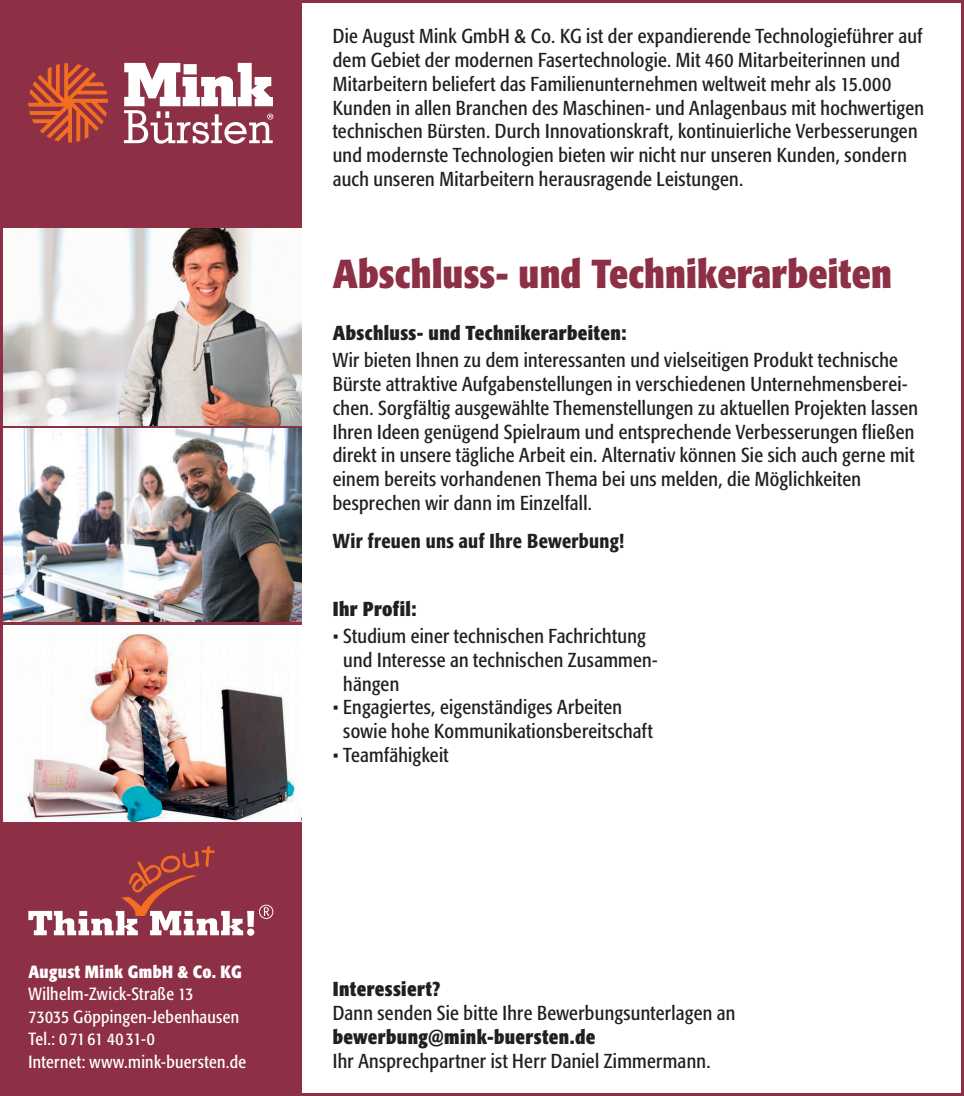
<style>
.page{position:relative;width:964px;height:1096px;background:#8d2f45}
.page>*{position:absolute;margin:0;border:0;box-sizing:border-box;transform-origin:0 0}
.t1{font:700 condensed 40px "Formata";letter-spacing:.005em;color:#8d2f45}
.t2{font:condensed 20px/23.8px "Formata";letter-spacing:.015em;color:#231f20}
.t3{font:700 condensed 20px "Formata";letter-spacing:.02em;color:#231f20}
.t4{font:500 condensed 20px "Formata";letter-spacing:.015em;color:#231f20}
.t5{font:condensed 17.5px/22.5px "Formata";letter-spacing:.02em;color:#fff}
.t6{font:700 condensed 17.5px "Formata";letter-spacing:.025em;color:#fff}
</style>
<div class="page">
<img style="left:3px;top:228px;width:299px;height:197px">
<img style="left:3px;top:626px;width:299px;height:196px">
<img style="left:3px;top:428px;width:299px;height:193px">
<div style="left:302px;top:3px;width:658px;height:1089px;background:#fff"></div>
<svg style="left:28px;top:846px;width:245px;height:89px"></svg>
<svg style="left:28px;top:63px;width:80px;height:80px"></svg>
<svg style="left:124px;top:63px;width:149px;height:81px"></svg>
<p class="t6" style="left:28px;top:960px;width:215px">August Mink GmbH &amp; Co. KG</p>
<p class="t5" style="left:28px;top:982px;width:219px">Wilhelm-Zwick-Straße 13<br>73035 Göppingen-Jebenhausen<br>Tel.: 07161 4031-0<br>Internet: www.mink-buersten.de</p>
<p class="t2" style="left:333px;top:24px;width:593px">Die August Mink GmbH &amp; Co. KG ist der expandierende Technologieführer auf dem Gebiet der modernen Fasertechnologie. Mit 460 Mitarbeiterinnen und Mitarbeitern beliefert das Familienunternehmen weltweit mehr als 15.000<br>Kunden in allen Branchen des Maschinen- und Anlagenbaus mit hochwertigen technischen Bürsten. Durch Innovationskraft, kontinuierliche Verbesserungen und modernste Technologien bieten wir nicht nur unseren Kunden, sondern auch unseren Mitarbeitern herausragende Leistungen.</p>
<h1 class="t1" style="left:333px;top:249px;width:561px">Abschluss- und Technikerarbeiten</h1>
<p class="t3" style="left:333px;top:321px;width:295px">Abschluss- und Technikerarbeiten:</p>
<p class="t2" style="left:333px;top:348px;width:587px">Wir bieten Ihnen zu dem interessanten und vielseitigen Produkt technische Bürste attraktive Aufgabenstellungen in verschiedenen Unternehmensberei&shy;chen. Sorgfältig ausgewählte Themenstellungen zu aktuellen Projekten lassen Ihren Ideen genügend Spielraum und entsprechende Verbesserungen fließen direkt in unsere tägliche Arbeit ein. Alternativ können Sie sich auch gerne mit einem bereits vorhandenen Thema bei uns melden, die Möglichkeiten besprechen wir dann im Einzelfall.</p>
<p class="t4" style="left:333px;top:528px;width:293px">Wir freuen uns auf Ihre Bewerbung!</p>
<p class="t3" style="left:333px;top:596px;width:85px">Ihr Profil:</p>
<p class="t2" style="left:343px;top:624px;width:316px;text-indent:-11px">• Studium einer technischen Fachrichtung und Interesse an technischen Zusammen&shy;hängen</p>
<p class="t2" style="left:343px;top:695px;width:311px;text-indent:-11px">• Engagiertes, eigenständiges Arbeiten sowie hohe Kommunikationsbereitschaft</p>
<p class="t2" style="left:333px;top:742px;width:117px">• Teamfähigkeit</p>
<p class="t3" style="left:333px;top:976px;width:109px">Interessiert?</p>
<p class="t2" style="left:333px;top:1001px;width:404px">Dann senden Sie bitte Ihre Bewerbungsunterlagen an</p>
<p class="t3" style="left:333px;top:1024px;width:264px">bewerbung@mink-buersten.de</p>
<p class="t2" style="left:333px;top:1048px;width:379px">Ihr Ansprechpartner ist Herr Daniel Zimmermann.</p>
</div>
